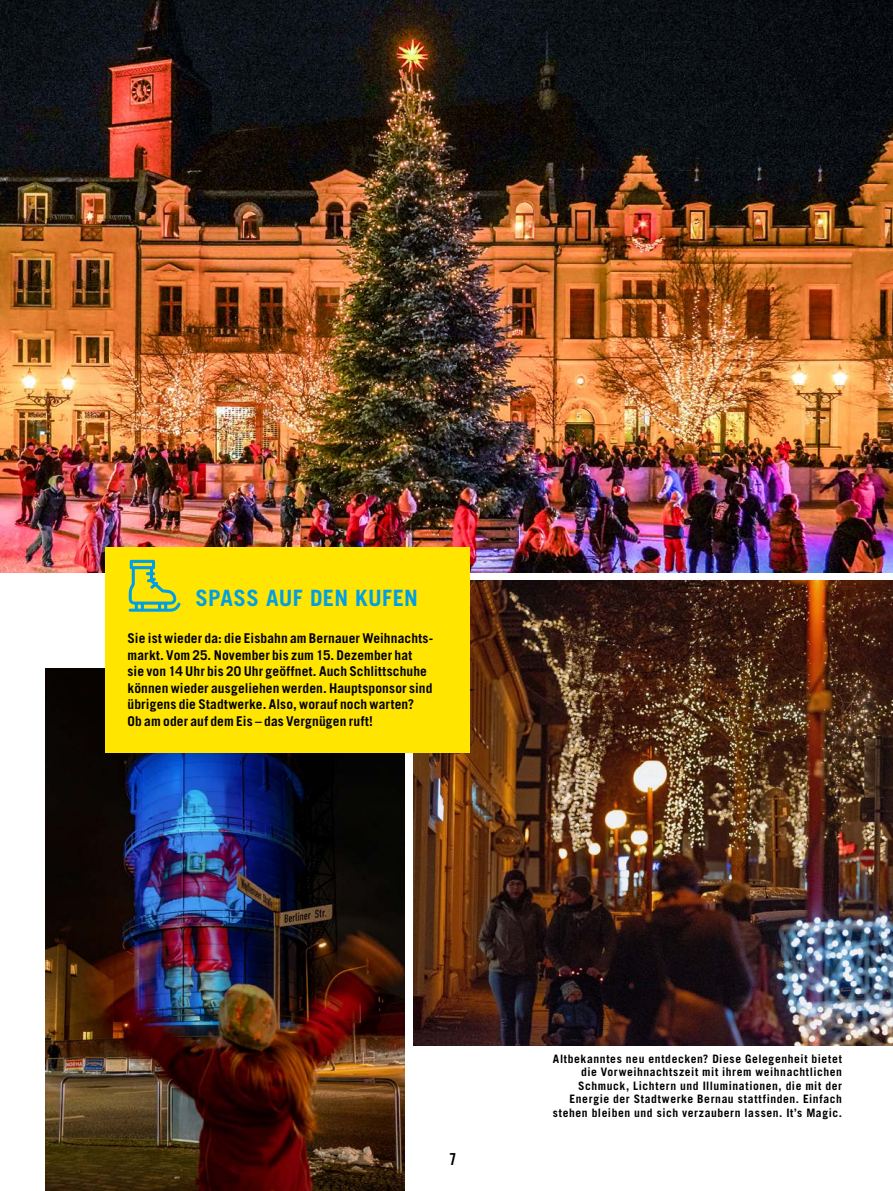
<style>
.page{position:relative;width:893px;height:1191px;background:#fff}
.page>*{position:absolute;margin:0;border:0;box-sizing:border-box;transform-origin:0 0}
.t1{font:700 22.5px "Trade Gothic LT Std";letter-spacing:.01em;color:#009ee3}
.t2{font:16.5px "Trade Gothic LT Std Bd Cn 20";color:#000}
.t3{font:700 13.5px/16.5px "Trade Gothic LT Std";letter-spacing:.01em;color:#000}
.t4{font:700 11.7px/13.5px "Trade Gothic LT Std";letter-spacing:.05em;color:#000;text-align:right}
</style>
<div class="page">
<img style="left:413px;top:580px;width:480px;height:466px">
<img style="left:0;top:0;width:893px;height:572px">
<img style="left:46px;top:668px;width:359px;height:523px">
<div style="left:105px;top:547px;width:364px;height:205px;background:#ffe500"></div>
<svg style="left:129px;top:560px;width:51px;height:51px"></svg>
<h1 class="t1" style="left:196px;top:584px;width:224px">SPASS AUF DEN KUFEN</h1>
<p class="t3" style="left:128px;top:630px;width:307px">Sie ist wieder da: die Eisbahn am Bernauer Weihnachts&shy;markt. Vom 25. November bis zum 15. Dezember hat<br>sie von 14 Uhr bis 20 Uhr geöffnet. Auch Schlittschuhe können wieder ausgeliehen werden. Hauptsponsor sind übrigens die Stadtwerke. Also, worauf noch warten?<br>Ob am oder auf dem Eis – das Vergnügen ruft!</p>
<p class="t2" style="left:449px;top:1148px;width:9px">7</p>
<p class="t4" style="left:553px;top:1051px;width:291px">Altbekanntes neu entdecken? Diese Gelegenheit bietet die Vorweihnachtszeit mit ihrem weihnachtlichen Schmuck, Lichtern und Illuminationen, die mit der Energie der Stadtwerke Bernau stattfinden. Einfach stehen bleiben und sich verzaubern lassen. It’s Magic.</p>
</div>
